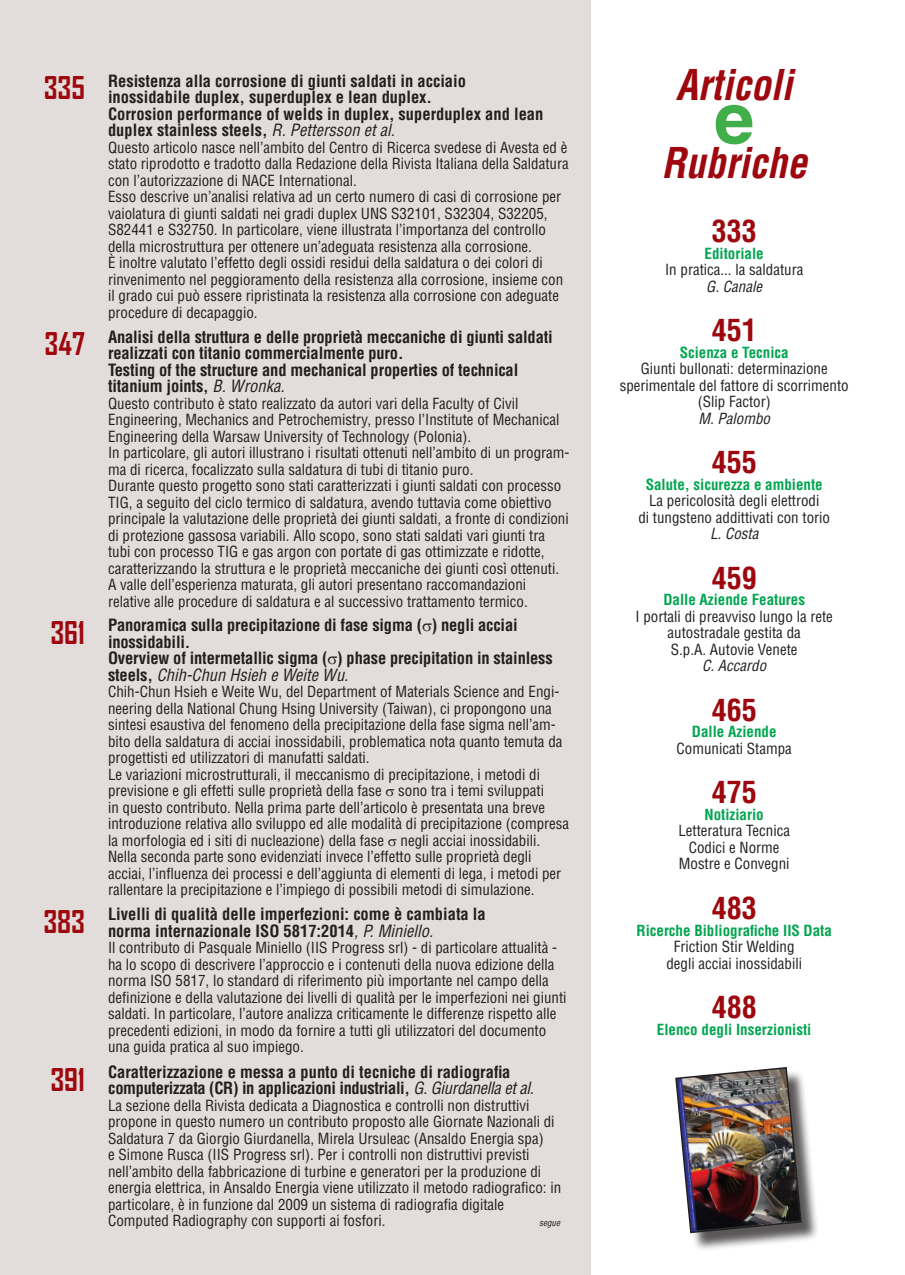
<style>
.page{position:relative;width:905px;height:1275px;background:#fff}
.page>*{position:absolute;margin:0;border:0;box-sizing:border-box;transform-origin:0 0}
.t1{font:700 70.65px "Helvetica LT Std";color:#40ae49}
.t2{font:italic 700 condensed 41.4px "Helvetica LT Std";color:#9d070d;scale:.96 1}
.t3{font:700 condensed 30px "Helvetica LT Std";color:#9d070d}
.t4{font:700 condensed 16.5px/16.5px "Helvetica LT Std";letter-spacing:-.01em;color:#231f20}
.t5{font:condensed 15px/16.5px "Helvetica LT Std";color:#231f20}
.t6{font:700 condensed 15px "Helvetica LT Std";color:#00a54f}
.t7{font:italic condensed 15px "Helvetica LT Std";color:#231f20}
.t8{font:italic condensed 9px "Helvetica LT Std";color:#231f20}
.s1{font-family:"Agency FB";font-stretch:normal;font-size:30px;color:#9d070d}
.s2{font-weight:400;font-style:italic}
</style>
<div class="page">
<div style="left:0;top:0;width:591px;height:1275px;background:#e2ddda"></div>
<div style="left:678px;top:1070px;width:142px;height:181px;background:#231f20;opacity:.75"></div>
<img style="left:675px;top:1067px;width:127px;height:167px">
<p class="t4" style="left:108px;top:72px;width:437px;text-indent:-64px"><span class="s1">335</span> Resistenza alla corrosione di giunti saldati in acciaio inossidabile duplex, superduplex e lean duplex.<br>Corrosion performance of welds in duplex, superduplex and lean duplex stainless steels, <span class="s2">R. Pettersson et al.</span></p>
<p class="t5" style="left:108px;top:139px;width:462px">Questo articolo nasce nell’ambito del Centro di Ricerca svedese di Avesta ed è stato riprodotto e tradotto dalla Redazione della Rivista Italiana della Saldatura con l’autorizzazione di NACE International.<br>Esso descrive un’analisi relativa ad un certo numero di casi di corrosione per vaiolatura di giunti saldati nei gradi duplex UNS S32101, S32304, S32205, S82441 e S32750. In particolare, viene illustrata l’importanza del controllo della microstruttura per ottenere un’adeguata resistenza alla corrosione.<br>È inoltre valutato l’effetto degli ossidi residui della saldatura o dei colori di rinvenimento nel peggioramento della resistenza alla corrosione, insieme con il grado cui può essere ripristinata la resistenza alla corrosione con adeguate procedure di decapaggio.</p>
<p class="t4" style="left:108px;top:328px;width:446px;text-indent:-63px"><span class="s1">347</span> Analisi della struttura e delle proprietà meccaniche di giunti saldati realizzati con titanio commercialmente puro.<br>Testing of the structure and mechanical properties of technical titanium joints, <span class="s2">B. Wronka.</span></p>
<p class="t5" style="left:108px;top:395px;width:463px">Questo contributo è stato realizzato da autori vari della Faculty of Civil Engineering, Mechanics and Petrochemistry, presso l’Institute of Mechanical Engineering della Warsaw University of Technology (Polonia).<br>In particolare, gli autori illustrano i risultati ottenuti nell’ambito di un program&shy;ma di ricerca, focalizzato sulla saldatura di tubi di titanio puro.<br>Durante questo progetto sono stati caratterizzati i giunti saldati con processo TIG, a seguito del ciclo termico di saldatura, avendo tuttavia come obiettivo principale la valutazione delle proprietà dei giunti saldati, a fronte di condizioni di protezione gassosa variabili. Allo scopo, sono stati saldati vari giunti tra tubi con processo TIG e gas argon con portate di gas ottimizzate e ridotte, caratterizzando la struttura e le proprietà meccaniche dei giunti così ottenuti.<br>A valle dell’esperienza maturata, gli autori presentano raccomandazioni relative alle procedure di saldatura e al successivo trattamento termico.</p>
<p class="t4" style="left:108px;top:617px;width:446px;text-indent:-58px"><span class="s1">361</span> Panoramica sulla precipitazione di fase sigma ( ) negli acciai inossidabili.<br>Overview of intermetallic sigma ( ) phase precipitation in stainless steels, <span class="s2">Chih-Chun Hsieh e Weite Wu.</span></p>
<p class="t5" style="left:108px;top:684px;width:463px">Chih-Chun Hsieh e Weite Wu, del Department of Materials Science and Engi&shy;neering della National Chung Hsing University (Taiwan), ci propongono una sintesi esaustiva del fenomeno della precipitazione della fase sigma nell’am&shy;bito della saldatura di acciai inossidabili, problematica nota quanto temuta da progettisti ed utilizzatori di manufatti saldati.<br>Le variazioni microstrutturali, il meccanismo di precipitazione, i metodi di previsione e gli effetti sulle proprietà della fase sono tra i temi sviluppati<br>in questo contributo. Nella prima parte dell’articolo è presentata una breve introduzione relativa allo sviluppo ed alle modalità di precipitazione (compresa la morfologia ed i siti di nucleazione) della fase negli acciai inossidabili.<br>Nella seconda parte sono evidenziati invece l’effetto sulle proprietà degli acciai, l’influenza dei processi e dell’aggiunta di elementi di lega, i metodi per rallentare la precipitazione e l’impiego di possibili metodi di simulazione.</p>
<p class="t4" style="left:108px;top:906px;width:379px;text-indent:-65px"><span class="s1">383</span> Livelli di qualità delle imperfezioni: come è cambiata la norma internazionale ISO 5817:2014<span class="s2">, P. Miniello.</span></p>
<p class="t5" style="left:108px;top:939px;width:460px">Il contributo di Pasquale Miniello (IIS Progress srl) - di particolare attualità - ha lo scopo di descrivere l’approccio e i contenuti della nuova edizione della norma ISO 5817, lo standard di riferimento più importante nel campo della definizione e della valutazione dei livelli di qualità per le imperfezioni nei giunti saldati. In particolare, l’autore analizza criticamente le differenze rispetto alle precedenti edizioni, in modo da fornire a tutti gli utilizzatori del documento una guida pratica al suo impiego.</p>
<p class="t4" style="left:108px;top:1063px;width:427px;text-indent:-58px"><span class="s1">391</span> Caratterizzazione e messa a punto di tecniche di radiografia computerizzata (CR) in applicazioni industriali, <span class="s2">G. Giurdanella et al.</span></p>
<p class="t5" style="left:108px;top:1097px;width:455px">La sezione della Rivista dedicata a Diagnostica e controlli non distruttivi propone in questo numero un contributo proposto alle Giornate Nazionali di Saldatura 7 da Giorgio Giurdanella, Mirela Ursuleac (Ansaldo Energia spa)<br>e Simone Rusca (IIS Progress srl). Per i controlli non distruttivi previsti nell’ambito della fabbricazione di turbine e generatori per la produzione di energia elettrica, in Ansaldo Energia viene utilizzato il metodo radiografico: in particolare, è in funzione dal 2009 un sistema di radiografia digitale Computed Radiography con supporti ai fosfori.</p>
<p class="t8" style="left:539px;top:1217px;width:22px">segue</p>
<h2 class="t2" style="left:676px;top:59px;width:123px">Articoli</h2>
<h1 class="t1" style="left:714px;top:75px;width:42px">e</h1>
<h2 class="t2" style="left:662px;top:137px;width:153px">Rubriche</h2>
<h3 class="t3" style="left:712px;top:213px;width:46px">333</h3>
<p class="t6" style="left:705px;top:244px;width:61px">Editoriale</p>
<p class="t5" style="left:665px;top:262px;width:140px">In pratica... la saldatura</p>
<p class="t7" style="left:706px;top:277px;width:57px">G. Canale</p>
<h3 class="t3" style="left:712px;top:312px;width:46px">451</h3>
<p class="t6" style="left:680px;top:343px;width:110px">Scienza e Tecnica</p>
<p class="t5" style="left:620px;top:361px;width:231px;text-align:center">Giunti bullonati: determinazione sperimentale del fattore di scorrimento (Slip Factor)</p>
<p class="t7" style="left:698px;top:409px;width:73px">M. Palombo</p>
<h3 class="t3" style="left:712px;top:444px;width:46px">455</h3>
<p class="t6" style="left:646px;top:475px;width:179px">Salute, sicurezza e ambiente</p>
<p class="t5" style="left:638px;top:493px;width:193px;text-align:center">La pericolosità degli elettrodi<br>di tungsteno addittivati con torio</p>
<p class="t7" style="left:710px;top:525px;width:50px">L. Costa</p>
<h3 class="t3" style="left:712px;top:559px;width:46px">459</h3>
<p class="t6" style="left:663px;top:591px;width:143px">Dalle Aziende Features</p>
<p class="t5" style="left:635px;top:608px;width:199px;text-align:center">I portali di preavviso lungo la rete autostradale gestita da<br>S.p.A. Autovie Venete</p>
<p class="t7" style="left:702px;top:657px;width:66px">C. Accardo</p>
<h3 class="t3" style="left:712px;top:691px;width:46px">465</h3>
<p class="t6" style="left:692px;top:723px;width:86px">Dalle Aziende</p>
<p class="t5" style="left:676px;top:740px;width:117px">Comunicati Stampa</p>
<h3 class="t3" style="left:712px;top:774px;width:46px">475</h3>
<p class="t6" style="left:705px;top:805px;width:61px">Notiziario</p>
<p class="t5" style="left:678px;top:823px;width:113px;text-align:center">Letteratura Tecnica<br>Codici e Norme<br>Mostre e Convegni</p>
<h3 class="t3" style="left:712px;top:889px;width:46px">483</h3>
<p class="t6" style="left:636px;top:921px;width:197px">Ricerche Bibliografiche IIS Data</p>
<p class="t5" style="left:666px;top:938px;width:137px;text-align:center">Friction Stir Welding degli acciai inossidabili</p>
<h3 class="t3" style="left:712px;top:988px;width:46px">488</h3>
<p class="t6" style="left:657px;top:1020px;width:156px">Elenco degli Inserzionisti</p>
</div>
